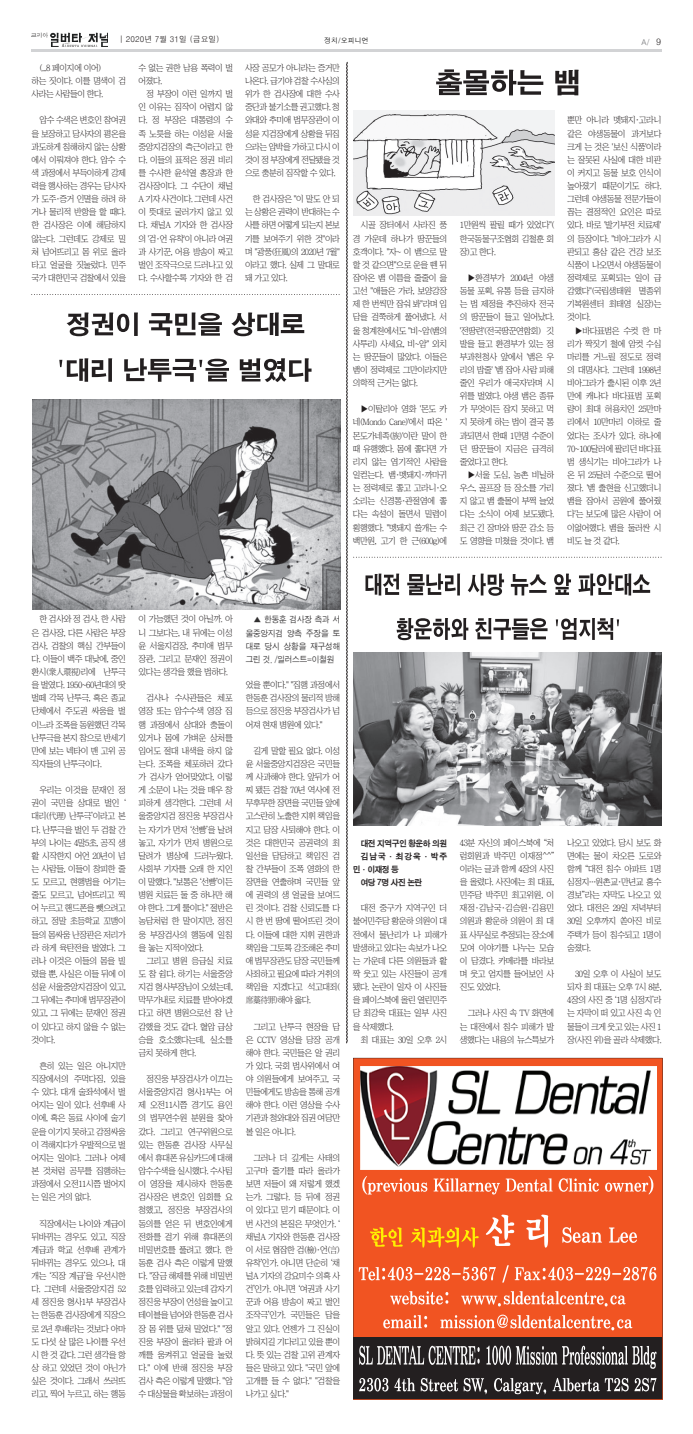
<style>
.page{position:relative;width:693px;height:1434px;background:#fff}
.page>*{position:absolute;margin:0;border:0;box-sizing:border-box;transform-origin:0 0}
.t1{font:8.75px/13.1px "Chosunilbo NM";letter-spacing:-.05em;color:#231f20;text-align:justify}
.t2{font:8.75px/13.1px "Sand Jg";letter-spacing:-.005em;color:#312f30;text-align:justify;scale:.95 1}
.t3{font:8.75px "Sand Kg";letter-spacing:-.05em;color:#231f20}
.t4{font:7.88px "H2 gtr M";color:#231f20}
.t5{font:7.88px "H2 gtr M";color:#6c6d70}
.t6{font:7px "H2 gtr M";color:#000}
.s1{font-size:8.75px;color:#231f20}
.s2{font-size:9.19px}
</style>
<div class="page">
<hr style="left:31px;top:50px;width:631px;height:2px;background:#d2d3d5">
<img style="left:31px;top:32px;width:77px;height:15px">
<svg style="left:31px;top:294px;width:309px;height:1px"></svg>
<div style="left:353px;top:1057px;width:310px;height:342px;background:#f15422"></div>
<img style="left:359px;top:1066px;width:298px;height:103px">
<svg style="left:359px;top:1265px;width:297px;height:17px;background:#f47c56"></svg>
<div style="left:353px;top:1336px;width:309px;height:62px;background:#231f20"></div>
<svg style="left:362px;top:1175px;width:291px;height:19px;background:#f37951"></svg>
<svg style="left:370px;top:1227px;width:109px;height:20px;background:#f58317"></svg>
<svg style="left:486px;top:1214px;width:62px;height:33px"></svg>
<svg style="left:562px;top:1227px;width:75px;height:15px"></svg>
<svg style="left:383px;top:1314px;width:249px;height:16px;background:#f47f5a"></svg>
<svg style="left:390px;top:1290px;width:236px;height:16px;background:#f47d57"></svg>
<svg style="left:359px;top:1345px;width:298px;height:23px"></svg>
<svg style="left:359px;top:1377px;width:298px;height:17px"></svg>
<svg style="left:59px;top:358px;width:253px;height:24px"></svg>
<svg style="left:67px;top:312px;width:237px;height:24px"></svg>
<img style="left:32px;top:399px;width:308px;height:210px">
<svg style="left:346px;top:62px;width:315px;height:981px"></svg>
<img style="left:354px;top:653px;width:308px;height:172px">
<p class="t4" style="left:119px;top:35px;width:102px">| 2020년 7월 31일 (금요일)</p>
<p class="t6" style="left:324px;top:37px;width:46px">정치/오피니언</p>
<p class="t1" style="left:32px;top:61px;width:96px;text-align:left;text-indent:8px">(...8 페이지에 이어)<br>하는 짓이다. 이를 명색이 검 사라는 사람들이 한다.</p>
<p class="t1" style="left:32px;top:114px;width:96px;text-indent:8px">압수 수색은 변호인 참여권 을 보장하고 당사자의 평온을 과도하게 침해하지 않는 상황 에서 이뤄져야 한다. 압수 수 색 과정에서 부득이하게 강제 력을 행사하는 경우는 당사자 가 도주·증거 인멸을 하려 하 거나 물리적 반항을 할 때다. 한 검사장은 이에 해당하지 않는다. 그런데도 강제로 밀 쳐 넘어뜨리고 몸 위로 올라 타고 얼굴을 짓눌렀다. 민주 국가 대한민국 검찰에서 있을</p>
<p class="t1" style="left:139px;top:61px;width:96px">수 없는 권한 남용 폭력이 벌 어졌다.</p>
<p class="t1" style="left:139px;top:87px;width:96px;text-indent:8px">정 부장이 이런 일까지 벌 인 이유는 짐작이 어렵지 않 다. 정 부장은 대통령의 수 족 노릇을 하는 이성윤 서울 중앙지검장의 측근이라고 한 다. 이들의 표적은 정권 비리 를 수사한 윤석열 총장과 한 검사장이다. 그 수단이 채널 A 기자 사건이다. 그런데 사건 이 뜻대로 굴러가지 않고 있 다. 채널A 기자와 한 검사장 의 '검·언 유착'이 아니라 여권 과 사기꾼, 어용 방송이 짜고 벌인 조작극으로 드러나고 있 다. 수사할수록 기자와 한 검</p>
<p class="t1" style="left:245px;top:61px;width:97px">사장 공모가 아니라는 증거만 나온다. 급기야 검찰 수사심의 위가 한 검사장에 대한 수사 중단과 불기소를 권고했다. 청 와대와 추미애 법무장관이 이 성윤 지검장에게 상황을 뒤집 으라는 압박을 가하고 다시 이 것이 정 부장에게 전달됐을 것 으로 충분히 짐작할 수 있다.</p>
<p class="t1" style="left:245px;top:192px;width:97px;text-indent:8px">한 검사장은 "이 말도 안 되 는 상황은 권력이 반대하는 수 사를 하면 어떻게 되는지 본보 기를 보여주기 위한 것"이라 며 "광풍(狂風)의 2020년 7월" 이라고 했다. 실제 그 말대로 돼 가고 있다.</p>
<p class="t1" style="left:353px;top:219px;width:96px;text-indent:8px">시골 장터에서 사라진 풍 경 가운데 하나가 땅꾼들의 호객이다. "자~ 이 뱀으로 말 할 것 같으면"으로 운을 뗀 뒤 잡아온 뱀 이름을 줄줄이 읊 고선 "애들은 가라, 보양강장 제 한 번씩만 잡숴 봐"라며 입 담을 걸쭉하게 풀어냈다. 서 울 청계천에서도 "비~암(뱀의 사투리) 사세요, 비~암" 외치 는 땅꾼들이 많았다. 이들은 뱀이 정력제로 그만이라지만 의학적 근거는 없다.</p>
<p class="t1" style="left:353px;top:402px;width:96px;text-indent:8px">▶이탈리아 영화 '몬도 카 네(Mondo Cane)'에서 따온 ' 몬도가네족(族)'이란 말이 한 때 유행했다. 몸에 좋다면 가 리지 않는 엽기적인 사람을 일컫는다. 뱀·멧돼지·까마귀 는 정력제로 좋고 고라니·오 소리는 신경통·관절염에 좋 다는 속설이 돌면서 밀렵이 횡행했다. "멧돼지 쓸개는 수 백만원, 고기 한 근(600g)에</p>
<p class="t1" style="left:460px;top:219px;width:96px">1만원씩 팔릴 때가 있었다"( 한국동물구조협회 김철훈 회 장)고 한다.</p>
<p class="t1" style="left:460px;top:271px;width:96px;text-indent:8px">▶환경부가 2004년 야생 동물 포획, 유통 등을 금지하 는 법 제정을 추진하자 전국 의 땅꾼들이 들고 일어났다. '전땅련'(전국땅꾼연합회) 깃 발을 들고 환경부가 있는 정 부과천청사 앞에서 '뱀은 우 리의 밥줄' '뱀 잡아 사람 피해 줄인 우리가 애국자'라며 시 위를 벌였다. 야생 뱀은 종류 가 무엇이든 잡지 못하고 먹 지 못하게 하는 법이 결국 통 과되면서 한때 1만명 수준이 던 땅꾼들이 지금은 급격히 줄었다고 한다.</p>
<p class="t1" style="left:460px;top:468px;width:96px;text-indent:8px">▶서울 도심, 농촌 비닐하 우스, 골프장 등 장소를 가리 지 않고 뱀 출몰이 부쩍 늘었 다는 소식이 어제 보도됐다. 최근 긴 장마와 땅꾼 감소 등 도 영향을 미쳤을 것이다. 뱀</p>
<p class="t5" style="left:642px;top:38px;width:21px">A/ <span class="s1">9</span></p>
<p class="t1" style="left:567px;top:114px;width:96px">뿐만 아니라 멧돼지·고라니 같은 야생동물이 과거보다 크게 는 것은 '보신 식품'이라 는 잘못된 사실에 대한 비판 이 커지고 동물 보호 인식이 높아졌기 때문이기도 하다. 그런데 야생동물 전문가들이 꼽는 결정적인 요인은 따로 있다. 바로 '발기부전 치료제' 의 등장이다. "비아그라가 시 판되고 홍삼 같은 건강 보조 식품이 나오면서 야생동물이 정력제로 포획되는 일이 급 감했다"(국립생태원 멸종위 기복원센터 최태영 실장)는 것이다.</p>
<p class="t1" style="left:567px;top:324px;width:96px;text-indent:8px">▶바다표범은 수컷 한 마 리가 짝짓기 철에 암컷 수십 마리를 거느릴 정도로 정력 의 대명사다. 그런데 1998년 비아그라가 출시된 이후 2년 만에 캐나다 바다표범 포획 량이 최대 허용치인 25만마 리에서 10만마리 이하로 줄 었다는 조사가 있다. 하나에 70~100달러에 팔리던 바다표 범 생식기는 비아그라가 나 온 뒤 25달러 수준으로 떨어 졌다. '뱀 출현을 신고했더니 뱀을 잡아서 공원에 풀어줬 다'는 보도에 많은 사람이 어 이없어했다. 뱀을 둘러싼 시 비도 늘 것 같다.</p>
<p class="t1" style="left:32px;top:612px;width:96px;text-indent:8px">한 검사와 정 검사, 한 사람 은 검사장, 다른 사람은 부장 검사, 검찰의 핵심 간부들이 다. 이들이 백주 대낮에, 중인 환시(衆人環視)리에 난투극 을 벌였다. 1950~60년대의 땃 벌떼 각목 난투극, 혹은 종교 단체에서 주도권 싸움을 벌 이느라 조폭을 동원했던 각목 난투극을 본지 참으로 반세기 만에 보는 넥타이 맨 고위 공 직자들의 난투극이다.</p>
<p class="t1" style="left:32px;top:783px;width:96px;text-indent:8px">우리는 이것을 문재인 정 권이 국민을 상대로 벌인 ‘ 대리(代理) 난투극’이라고 본 다. 난투극을 벌인 두 검찰 간 부의 나이는 4말5초, 공직 생 활 시작한지 어언 20년이 넘 는 사람들, 이들이 창피한 줄 도 모르고, 현행법을 어기는 줄도 모르고, 넘어뜨리고 찍 어 누르고 핸드폰을 뺏으려고 하고, 정말 초등학교 꼬맹이 들의 몸싸움 난장판은 저리가 라 하게 육탄전을 벌였다. 그 러나 이것은 이들의 몸을 빌 렸을 뿐, 사실은 이들 뒤에 이 성윤 서울중앙지검장이 있고, 그 뒤에는 추미애 법무장관이 있고, 그 뒤에는 문재인 정권 이 있다고 하지 않을 수 없는 것이다.</p>
<p class="t1" style="left:32px;top:1059px;width:96px;text-indent:8px">흔히 있는 일은 아니지만 직장에서의 주먹다짐, 있을 수 있다. 대개 술좌석에서 벌 어지는 일이 있다. 선후배 사 이에, 혹은 동료 사이에 술기 운을 이기지 못하고 감정싸움 이 격해지다가 우발적으로 벌 어지는 일이다. 그러나 어제 본 것처럼 공무를 집행하는 과정에서 오전11시쯤 벌어지 는 일은 거의 없다.</p>
<p class="t1" style="left:32px;top:1216px;width:96px;text-indent:8px">직장에서는 나이와 계급이 뒤바뀌는 경우도 있고, 직장 계급과 학교 선후배 관계가 뒤바뀌는 경우도 있으나, 대 개는 ‘직장 계급’을 우선시한 다. 그런데 서울중앙지검 52 세 정진웅 형사1부 부장검사 는 한동훈 검사장에게 직장으 로 2년 후배라는 것보다 아마 도 다섯 살 많은 나이를 우선 시 한 것 같다. 그런 생각을 항 상 하고 있었던 것이 아닌가 싶은 것이다. 그래서 쓰러뜨 리고, 찍어 누르고, 하는 행동</p>
<p class="t1" style="left:139px;top:612px;width:96px">이 가능했던 것이 아닐까. 아 니 그보다는, 내 뒤에는 이성 윤 서울지검장, 추미애 법무 장관, 그리고 문재인 정권이 있다는 생각을 했을 법하다.</p>
<p class="t1" style="left:139px;top:691px;width:96px;text-indent:8px">검사나 수사관들은 체포 영장 또는 압수수색 영장 집 행 과정에서 상대와 충돌이 있거나 몸에 가벼운 상처를 입어도 절대 내색을 하지 않 는다. 조폭을 체포하러 갔다 가 검사가 얻어맞았다, 이렇 게 소문이 나는 것을 매우 창 피하게 생각한다. 그런데 서 울중앙지검 정진웅 부장검사 는 자기가 먼저 ‘선빵’을 날려 놓고, 자기가 먼저 병원으로 달려가 병상에 드러누웠다. 사회부 기자를 오래 한 지인 이 말했다. "보통은 ‘선빵’이든 병원 치료든 둘 중 하나만 해 야 한다. 그게 룰이다." 절반은 농담처럼 한 말이지만, 정진 웅 부장검사의 행동에 일침 을 놓는 지적이었다.</p>
<p class="t1" style="left:139px;top:954px;width:96px;text-indent:8px">그리고 병원 응급실 치료 도 참 쉽다. 하기는 서울중앙 지검 형사부장님이 오셨는데, 막무가내로 치료를 받아야겠 다고 하면 병원으로선 참 난 감했을 것도 같다. 혈압 급상 승을 호소했다는데, 실소를 금치 못하게 한다.</p>
<p class="t1" style="left:139px;top:1072px;width:96px;text-indent:8px">정진웅 부장검사가 이끄는 서울중앙지검 형사1부는 어 제 오전11시쯤 경기도 용인 의 법무연수원 분원을 찾아 갔다. 그리고 연구위원으로 있는 한동훈 검사장 사무실 에서 휴대폰 유심카드에 대해 압수수색을 실시했다. 수사팀 이 영장을 제시하자 한동훈 검사장은 변호인 입회를 요 청했고, 정진웅 부장검사의 동의를 얻은 뒤 변호인에게 전화를 걸기 위해 휴대폰의 비밀번호를 풀려고 했다. 한 동훈 검사 측은 이렇게 말했 다. "잠금 해제를 위해 비밀번 호를 입력하고 있는데 갑자기 정진웅 부장이 언성을 높이고 테이블을 넘어와 한동훈 검사 장 몸 위를 덮쳐 밀었다." "정 진웅 부장이 올라타 팔과 어 깨를 움켜쥐고 얼굴을 눌렀 다." 이에 반해 정진웅 부장 검사 측은 이렇게 말했다. "압 수 대상물을 확보하는 과정이</p>
<p class="t2" style="left:246px;top:613px;width:101px;text-indent:8px"><span class="s2">▲</span> 한동훈 검사장 측과 서 울중앙지검 양측 주장을 토 대로 당시 상황을 재구성해 그린 것. /일러스트=이철원</p>
<p class="t1" style="left:246px;top:678px;width:96px">었을 뿐이다." "집행 과정에서 한동훈 검사장의 물리적 방해 등으로 정진웅 부장검사가 넘 어져 현재 병원에 있다."</p>
<p class="t1" style="left:246px;top:744px;width:96px;text-indent:8px">길게 말할 필요 없다. 이성 윤 서울중앙지검장은 국민들 께 사과해야 한다. 앞뒤가 어 찌 됐든 검찰 70년 역사에 전 무후무한 장면을 국민들 앞에 고스란히 노출한 지휘 책임을 지고 당장 사퇴해야 한다. 이 것은 대한민국 공권력의 최 일선을 담당하고 책임진 검 찰 간부들이 조폭 영화의 한 장면을 연출하며 국민들 앞 에 권력의 생 얼굴을 보여드 린 것이다. 검찰 신뢰도를 다 시 한 번 땅에 떨어뜨린 것이 다. 이들에 대한 지휘 권한과 책임을 그토록 강조해온 추미 애 법무장관도 당장 국민들께 사죄하고 필요에 따라 거취의 책임을 지겠다고 석고대죄(席藁待罪)해야 옳다.</p>
<p class="t1" style="left:246px;top:1019px;width:96px;text-indent:8px">그리고 난투극 현장을 담 은 CCTV 영상을 당장 공개 해야 한다. 국민들은 알 권리 가 있다. 국회 법사위에서 여 야 의원들에게 보여주고, 국 민들에게도 방송을 통해 공개 해야 한다. 이런 영상을 수사 기관과 청와대와 집권 여당만 볼 일은 아니다.</p>
<p class="t1" style="left:246px;top:1150px;width:96px;text-indent:8px">그러나 더 깊게는 사태의 고구마 줄기를 따라 올라가 보면 저들이 왜 저렇게 했겠 는가. 그렇다. 등 뒤에 정권 이 있다고 믿기 때문이다. 이 번 사건의 본질은 무엇인가. ‘ 채널A 기자와 한동훈 검사장 이 서로 협잡한 검(檢)·언(言) 유착’인가. 아니면 단순히 ‘채 널A 기자의 강요미수 의혹 사 건’인가. 아니면 ‘여권과 사기 꾼과 어용 방송이 짜고 벌인 조작극’인가. 국민들은 답을 알고 있다. 언젠가 그 진실이 밝혀지길 기다리고 있을 뿐이 다. 뜻 있는 검찰 고위 관계자 들은 말하고 있다. "국민 앞에 고개를 들 수 없다." "검찰을 나가고 싶다."</p>
<p class="t3" style="left:361px;top:838px;width:88px">대전 지역구인 황운하 의원</p>
<p class="t3" style="left:361px;top:851px;width:88px">김남국·최강욱·박주</p>
<p class="t3" style="left:353px;top:864px;width:48px">민·이재정 등</p>
<p class="t3" style="left:361px;top:878px;width:63px">여당 7명 사진 논란</p>
<p class="t1" style="left:353px;top:901px;width:96px;text-indent:8px">대전 중구가 지역구인 더 불어민주당 황운하 의원이 대 전에서 물난리가 나 피해가 발생하고 있다는 속보가 나오 는 가운데 다른 의원들과 활 짝 웃고 있는 사진들이 공개 됐다. 논란이 일자 이 사진들 을 페이스북에 올린 열린민주 당 최강욱 대표는 일부 사진 을 삭제했다.</p>
<p class="t1" style="left:361px;top:1032px;width:88px">최 대표는 30일 오후 2시</p>
<p class="t1" style="left:460px;top:835px;width:96px">43분 자신의 페이스북에 “처 럼회원과 박주민 이재정^^” 이라는 글과 함께 4장의 사진 을 올렸다. 사진에는 최 대표, 민주당 박주민 최고위원, 이 재정·김남국·김승원·김용민 의원과 황운하 의원이 최 대 표 사무실로 추정되는 장소에 모여 이야기를 나누는 모습 이 담겼다. 카메라를 바라보 며 웃고 엄지를 들어보인 사 진도 있었다.</p>
<p class="t1" style="left:460px;top:1006px;width:96px;text-indent:8px">그러나 사진 속 TV 화면에 는 대전에서 침수 피해가 발 생했다는 내용의 뉴스특보가</p>
<p class="t1" style="left:567px;top:835px;width:96px">나오고 있었다. 당시 보도 화 면에는 물이 차오른 도로와 함께 “대전 침수 아파트 1명 심정지…원촌교·만년교 홍수 경보”라는 자막도 나오고 있 었다. 대전은 29일 저녁부터 30일 오후까지 쏟아진 비로 주택가 등이 침수되고 1명이 숨졌다.</p>
<p class="t1" style="left:567px;top:967px;width:96px;text-indent:8px">30일 오후 이 사실이 보도 되자 최 대표는 오후 7시 8분, 4장의 사진 중 ‘1명 심정지’라 는 자막이 떠 있고 사진 속 인 물들이 크게 웃고 있는 사진 1 장(사진 위)을 골라 삭제했다.</p>
</div>
